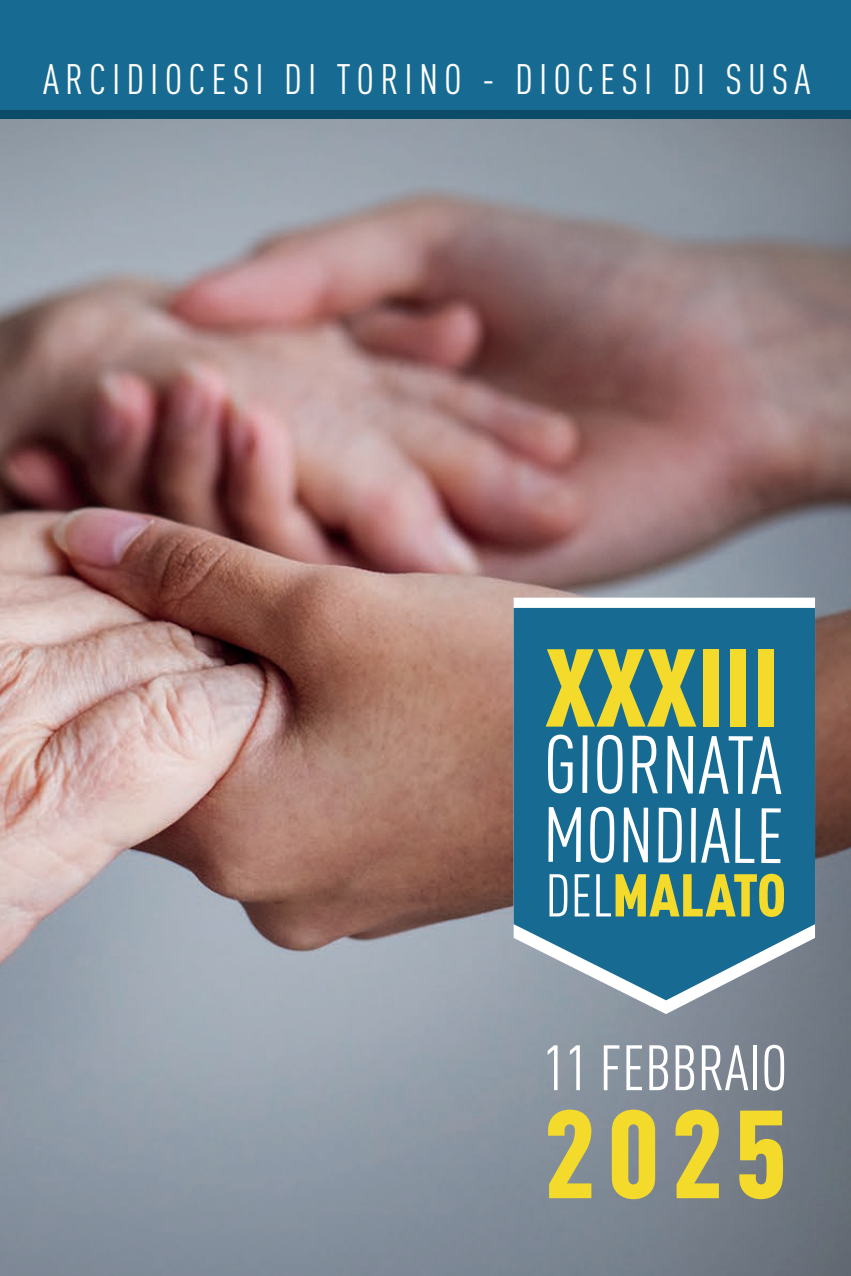
<style>
.page{position:relative;width:851px;height:1276px;background:#fff}
.page>*{position:absolute;margin:0;border:0;box-sizing:border-box;transform-origin:0 0}
.t1{font:900 condensed 123px "DIN Pro";color:#f4da2a}
.t2{font:900 condensed 108.6px "DIN Pro";color:#f4da2a}
.t3{font:80.7px "DIN Cond";letter-spacing:-.005em;color:#fff}
.t4{font:76.8px "DIN Cond";letter-spacing:-.005em;color:#fff}
.t5{font:63px "DIN Cond";color:#fff}
.t6{font:900 condensed 59.4px "DIN Pro";color:#f4da2a}
.t7{font:42px "DIN Cond";letter-spacing:.145em;color:#fff}
.s1{font-family:"DIN Cond";font-weight:400;font-stretch:normal;color:#fff}
</style>
<div class="page">
<img style="left:0;top:119px;width:850px;height:1157px">
<svg style="left:513px;top:597px;width:301px;height:417px"></svg>
<svg style="left:513px;top:608px;width:301px;height:392px;fill:#176b93"></svg>
<div style="left:0;top:0;width:850px;height:112px;background:#176b93"></div>
<div style="left:0;top:110px;width:850px;height:9px;background:#0c4c69"></div>
<p class="t7" style="left:43px;top:55px;width:768px">ARCIDIOCESI DI TORINO - DIOCESI DI SUSA</p>
<h2 class="t2" style="left:545px;top:603px;width:236px">XXXIII</h2>
<h3 class="t3" style="left:543px;top:718px;width:240px">GIORNATA</h3>
<h3 class="t4" style="left:543px;top:791px;width:243px">MONDIALE</h3>
<h3 class="t6" style="left:545px;top:849px;width:242px"><span class="s1">DEL</span>MALATO</h3>
<h3 class="t5" style="left:543px;top:1031px;width:245px">11 FEBBRAIO</h3>
<h1 class="t1" style="left:543px;top:1058px;width:245px">2025</h1>
</div>
